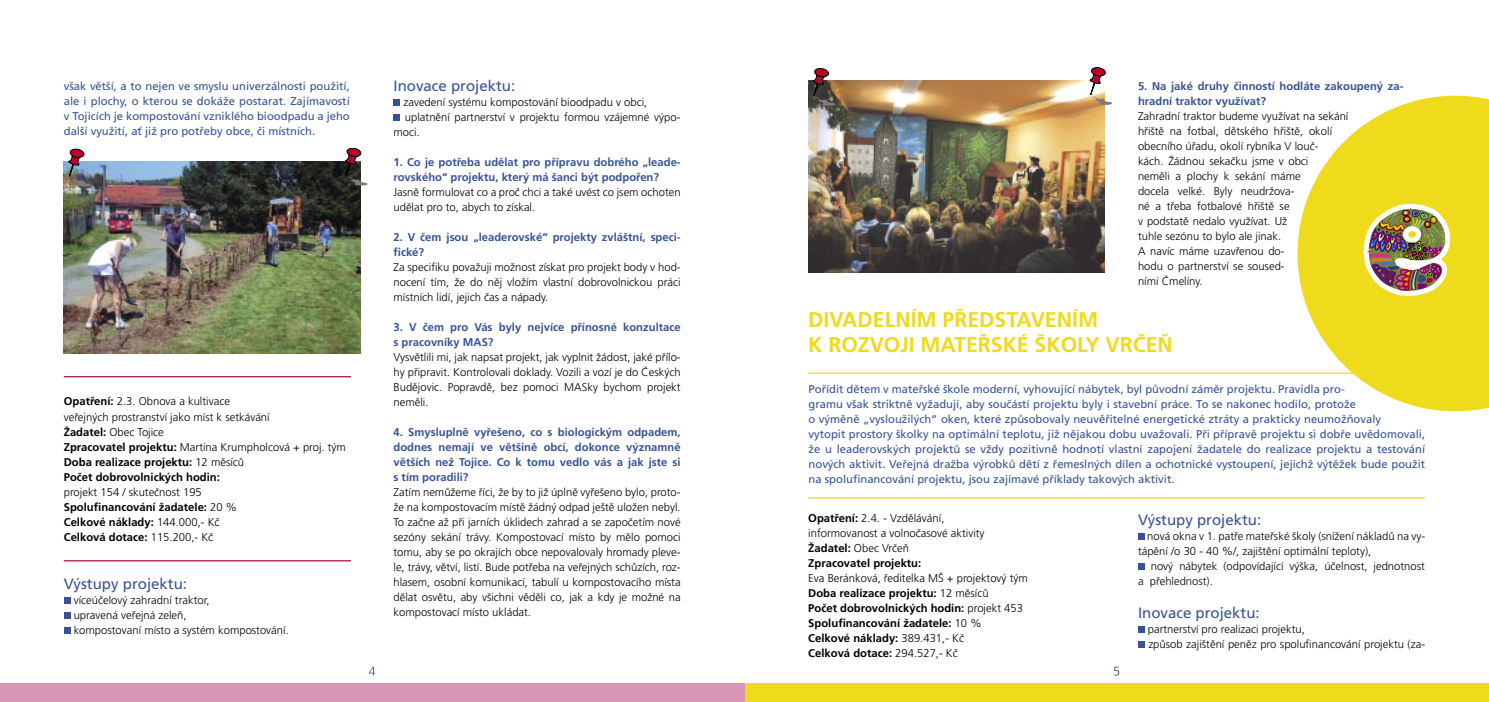
<style>
.page{position:relative;width:1489px;height:702px;background:#fff}
.page>*{position:absolute;margin:0;border:0;box-sizing:border-box;transform-origin:0 0}
.t1{font:700 21.25px/25.5px "Frutiger CE";color:#efda1b}
.t2{font:15px "Frutiger CE";color:#385395}
.t3{font:300 11.25px/15px "Frutiger CE";color:#000}
.t4{font:11.25px/15px "Frutiger CE";color:#385395;text-align:justify}
.t5{font:700 11.25px/15px "Frutiger CE";color:#385395}
.t6{font:700 11.25px/15px "Frutiger CE";color:#000}
.s1{font-weight:700}
.s2{font-weight:300}
</style>
<div class="page">
<div style="left:64px;top:597px;width:7px;height:6px;background:#385395"></div>
<div style="left:64px;top:612px;width:7px;height:6px;background:#385395"></div>
<div style="left:64px;top:627px;width:7px;height:6px;background:#385395"></div>
<div style="left:393px;top:99px;width:7px;height:7px;background:#385395"></div>
<div style="left:393px;top:114px;width:7px;height:7px;background:#385395"></div>
<svg style="left:1297px;top:96px;width:191px;height:315px;fill:#efda1b"></svg>
<img style="left:1362px;top:204px;width:88px;height:92px">
<hr style="left:808px;top:372px;width:557px;height:2px;background:#efda1b">
<hr style="left:808px;top:497px;width:616px;height:1px;background:#efda1b">
<div style="left:1137px;top:533px;width:7px;height:6px;background:#385395"></div>
<div style="left:1137px;top:563px;width:7px;height:6px;background:#385395"></div>
<div style="left:1137px;top:626px;width:7px;height:6px;background:#385395"></div>
<div style="left:1137px;top:641px;width:7px;height:6px;background:#385395"></div>
<div style="left:744px;top:683px;width:744px;height:19px;background:#efda1b"></div>
<div style="left:0;top:683px;width:744px;height:19px;background:#d997b6"></div>
<img style="left:64px;top:161px;width:296px;height:192px">
<svg style="left:68px;top:149px;width:23px;height:37px"></svg>
<svg style="left:345px;top:148px;width:23px;height:38px"></svg>
<hr style="left:64px;top:560px;width:287px;height:1px;background:#9c1540">
<img style="left:808px;top:80px;width:296px;height:193px">
<svg style="left:813px;top:68px;width:22px;height:38px"></svg>
<svg style="left:1089px;top:67px;width:23px;height:38px"></svg>
<hr style="left:64px;top:376px;width:287px;height:1px;background:#9c1540">
<svg style="left:369px;top:666px;width:6px;height:9px"></svg>
<svg style="left:1114px;top:666px;width:5px;height:9px"></svg>
<p class="t4" style="left:64px;top:79px;width:287px">však větší, a to nejen ve smyslu univerzálnosti použití, ale i plochy, o kterou se dokáže postarat. Zajímavostí v Tojicích je kompostování vzniklého bioodpadu a jeho další využití, ať již pro potřeby obce, či místních.</p>
<p class="t3" style="left:64px;top:394px;width:284px"><span class="s1">Opatření:</span> 2.3. Obnova a kultivace<br>veřejných prostranství jako míst k setkávání<br><span class="s1">Žadatel:</span> Obec Tojice<br><span class="s1">Zpracovatel projektu:</span> Martina Krumpholcová + proj. tým <span class="s1">Doba realizace projektu:</span> 12 měsíců<br><span class="s1">Počet dobrovolnických hodin:</span></p>
<p class="t6" style="left:64px;top:484px;width:175px"><span class="s2">projekt 154 / skutečnost 195<br></span>Spolufinancování žadatele: <span class="s2">20 %<br></span>Celkové náklady: <span class="s2">144.000,- Kč<br></span>Celková dotace: <span class="s2">115.200,- Kč</span></p>
<h2 class="t2" style="left:64px;top:574px;width:125px">Výstupy projektu:</h2>
<p class="t3" style="left:74px;top:592px;width:217px">víceúčelový zahradní traktor,<br>upravená veřejná zeleň,<br>kompostovaní místo a systém kompostování.</p>
<h2 class="t2" style="left:393px;top:77px;width:123px">Inovace projektu:</h2>
<p class="t3" style="left:403px;top:94px;width:245px">zavedení systému kompostování bioodpadu v obci,</p>
<p class="t3" style="left:405px;top:109px;width:277px">uplatnění partnerství v projektu formou vzájemné výpo-</p>
<p class="t3" style="left:393px;top:124px;width:28px">moci.</p>
<p class="t5" style="left:393px;top:154px;width:289px">1. Co je potřeba udělat pro přípravu dobrého „leade&shy;rovského“ projektu, který má šanci být podpořen?</p>
<p class="t3" style="left:393px;top:184px;width:288px">Jasně formulovat co a proč chci a také uvést co jsem ochoten udělat pro to, abych to získal.</p>
<p class="t5" style="left:393px;top:229px;width:289px">2. V čem jsou „leaderovské“ projekty zvláštní, speci&shy;fické?</p>
<p class="t3" style="left:393px;top:259px;width:289px;text-align:justify">Za specifiku považuji možnost získat pro projekt body v hod&shy;nocení tím, že do něj vložím vlastní dobrovolnickou práci místních lidí, jejich čas a nápady.</p>
<p class="t5" style="left:393px;top:319px;width:289px">3. V čem pro Vás byly nejvíce přínosné konzultace s pracovníky MAS?</p>
<p class="t3" style="left:393px;top:349px;width:289px;text-align:justify">Vysvětlili mi, jak napsat projekt, jak vyplnit žádost, jaké přílo&shy;hy připravit. Kontrolovali doklady. Vozili a vozí je do Českých Budějovic. Popravdě, bez pomoci MASky bychom projekt neměli.</p>
<p class="t5" style="left:393px;top:424px;width:289px;text-align:justify">4. Smysluplně vyřešeno, co s biologickým odpadem, dodnes nemají ve většině obcí, dokonce významně větších než Tojice. Co k tomu vedlo vás a jak jste si s tím poradili?</p>
<p class="t3" style="left:393px;top:484px;width:289px;text-align:justify">Zatím nemůžeme říci, že by to již úplně vyřešeno bylo, proto&shy;že na kompostovacím místě žádný odpad ještě uložen nebyl.<br>To začne až při jarních úklidech zahrad a se započetím nové sezóny sekání trávy. Kompostovací místo by mělo pomoci tomu, aby se po okrajích obce nepovalovaly hromady pleve&shy;le, trávy, větví, listí. Bude potřeba na veřejných schůzích, roz&shy;hlasem, osobní komunikací, tabulí u kompostovacího místa dělat osvětu, aby všichni věděli co, jak a kdy je možné na kompostovací místo ukládat.</p>
<p class="t5" style="left:1137px;top:79px;width:267px">5. Na jaké druhy činností hodláte zakoupený za&shy;hradní traktor využívat?</p>
<p class="t3" style="left:1137px;top:109px;width:212px">Zahradní traktor budeme využívat na sekání hřiště na fotbal, dětského hřiště, okolí obecního úřadu, okolí rybníka V louč-<br>kách. Žádnou sekačku jsme v obci<br>neměli a plochy k sekání máme<br>docela velké. Byly neudržova-<br>né a třeba fotbalové hřiště se<br>v podstatě nedalo využívat. Už<br>tuhle sezónu to bylo ale jinak.<br>A navíc máme uzavřenou do-<br>hodu o partnerství se soused-<br>ními Čmelíny.</p>
<h1 class="t1" style="left:808px;top:306px;width:366px">DIVADELNÍM PŘEDSTAVENÍM<br>K ROZVOJI MATEŘSKÉ ŠKOLY VRČEŇ</h1>
<p class="t4" style="left:808px;top:381px;width:618px;text-align:left">Pořídit dětem v mateřské škole moderní, vyhovující nábytek, byl původní záměr projektu. Pravidla pro-<br>gramu však striktně vyžadují, aby součástí projektu byly i stavební práce. To se nakonec hodilo, protože<br>o výměně „vysloužilých“ oken, které způsobovaly neuvěřitelné energetické ztráty a prakticky neumožňovaly<br>vytopit prostory školky na optimální teplotu, již nějakou dobu uvažovali. Při přípravě projektu si dobře uvědomovali, že u leaderovských projektů se vždy pozitivně hodnotí vlastní zapojení žadatele do realizace projektu a testování nových aktivit. Veřejná dražba výrobků dětí z řemeslných dílen a ochotnické vystoupení, jejichž výtěžek bude použit na spolufinancování projektu, jsou zajímavé příklady takových aktivit.</p>
<p class="t3" style="left:808px;top:510px;width:178px"><span class="s1">Opatření:</span> 2.4. - Vzdělávání, informovanost a volnočasové aktivity<br><span class="s1">Žadatel:</span> Obec Vrčeň<br><span class="s1">Zpracovatel projektu:</span></p>
<p class="t6" style="left:808px;top:570px;width:221px"><span class="s2">Eva Beránková, ředitelka MŠ + projektový tým </span>Doba realizace projektu: <span class="s2">12 měsíců<br></span>Počet dobrovolnických hodin: <span class="s2">projekt 453<br></span>Spolufinancování žadatele: <span class="s2">10 %<br></span>Celkové náklady: <span class="s2">389.431,- Kč<br></span>Celková dotace: <span class="s2">294.527,- Kč</span></p>
<h2 class="t2" style="left:1137px;top:511px;width:125px">Výstupy projektu:</h2>
<p class="t3" style="left:1137px;top:528px;width:289px;text-indent:9px">nová okna v 1. patře mateřské školy (snížení nákladů na vy&shy;tápění /o 30 - 40 %/, zajištění optimální teploty),</p>
<p class="t3" style="left:1137px;top:558px;width:288px;text-indent:13px">nový nábytek (odpovídající výška, účelnost, jednotnost a přehlednost).</p>
<h2 class="t2" style="left:1137px;top:604px;width:123px">Inovace projektu:</h2>
<p class="t3" style="left:1147px;top:621px;width:279px">partnerství pro realizaci projektu,<br>způsob zajištění peněz pro spolufinancování projektu (za-</p>
</div>
